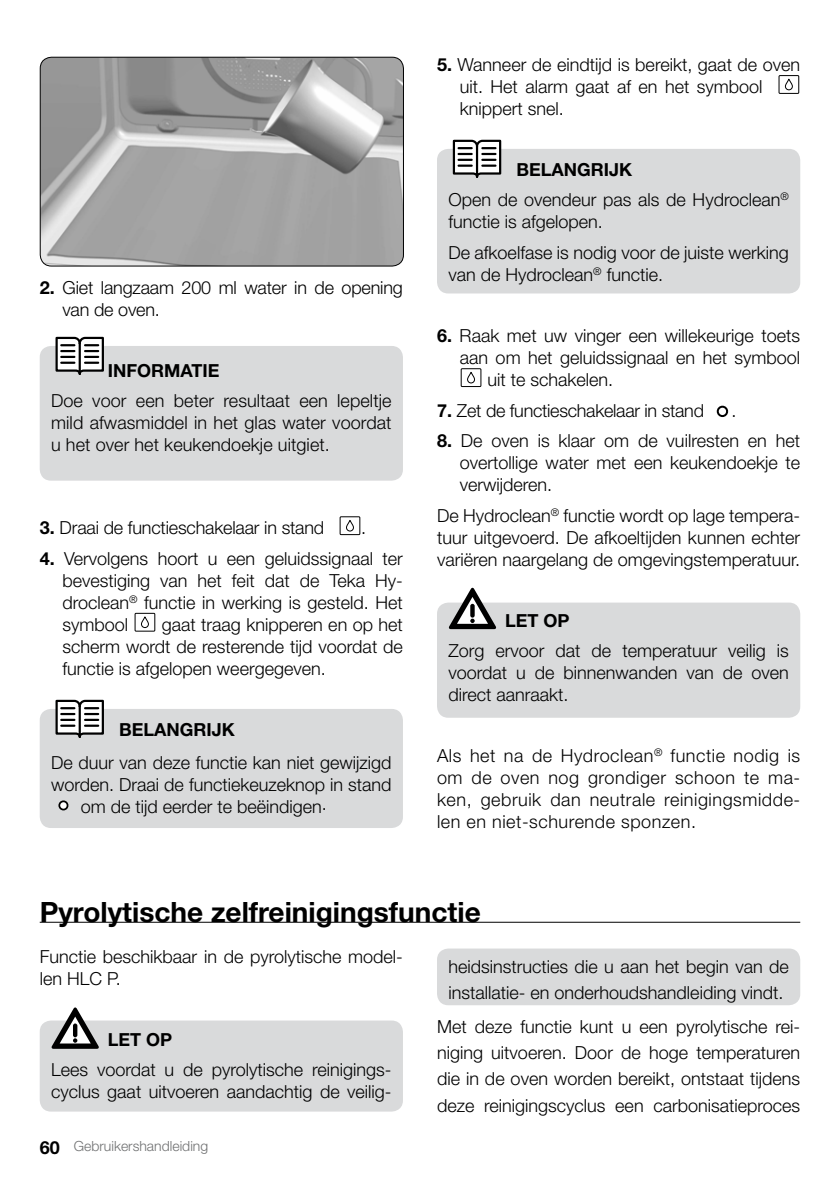
<style>
.page{position:relative;width:840px;height:1191px;background:#fff}
.page>*{position:absolute;margin:0;border:0;box-sizing:border-box;transform-origin:0 0}
.t1{font:700 28px "Helvetica Neue";color:#000}
.t2{font:300 18px/22px "Helvetica Neue";color:#000;text-align:justify}
.t3{font:700 18px "Helvetica Neue";color:#000}
.t4{font:300 14px "Helvetica Neue";color:#707172}
.s1{font-weight:700}
.s2{font-weight:700;font-size:18px;color:#000}
</style>
<div class="page">
<div style="left:40px;top:346px;width:363px;height:134px;background:#d9dadb;border-radius:11px"></div>
<div style="left:40px;top:1020px;width:363px;height:91px;background:#d9dadb;border-radius:11px"></div>
<div style="left:437px;top:948px;width:362px;height:57px;background:#d9dadb;border-radius:11px"></div>
<svg style="left:51px;top:1007px;width:48px;height:41px"></svg>
<hr style="left:40px;top:921px;width:759px;height:1px;background:#000">
<div style="left:437px;top:602px;width:362px;height:115px;background:#d9dadb;border-radius:11px"></div>
<svg style="left:448px;top:587px;width:48px;height:42px"></svg>
<div style="left:437px;top:149px;width:362px;height:144px;background:#d9dadb;border-radius:11px"></div>
<svg style="left:452px;top:139px;width:50px;height:39px"></svg>
<hr style="left:475px;top:146px;width:3px;height:31px;background:#000">
<div style="left:40px;top:709px;width:363px;height:119px;background:#d9dadb;border-radius:11px"></div>
<svg style="left:55px;top:699px;width:49px;height:39px"></svg>
<hr style="left:79px;top:706px;width:2px;height:31px;background:#000">
<div style="left:339px;top:516px;width:21px;height:19px;border:1px solid #000"></div>
<div style="left:346px;top:520px;width:8px;height:11px;border:1px solid #000;border-radius:3px"></div>
<div style="left:134px;top:613px;width:21px;height:18px;border:1px solid #000"></div>
<div style="left:141px;top:616px;width:8px;height:12px;border:1px solid #000;border-radius:3px"></div>
<div style="left:58px;top:800px;width:10px;height:10px;background:#fff;border:2px solid #000;border-radius:50%"></div>
<div style="left:778px;top:75px;width:20px;height:19px;border:1px solid #000"></div>
<div style="left:784px;top:79px;width:8px;height:11px;border:1px solid #000;border-radius:3px"></div>
<div style="left:460px;top:368px;width:21px;height:19px;border:1px solid #000"></div>
<div style="left:467px;top:372px;width:8px;height:11px;border:1px solid #000;border-radius:3px"></div>
<div style="left:716px;top:406px;width:11px;height:11px;background:#fff;border:2px solid #000;border-radius:50%"></div>
<svg style="left:55px;top:336px;width:49px;height:39px"></svg>
<hr style="left:79px;top:343px;width:2px;height:31px;background:#000">
<img style="left:40px;top:57px;width:363px;height:209px">
<div style="left:40px;top:57px;width:364px;height:209px;border:1px solid #000;border-radius:11px"></div>
<p class="t2" style="left:62px;top:276px;width:342px;text-indent:-23px"><span class="s1">2.</span> Giet langzaam 200 ml water in de opening van de oven.</p>
<p class="t3" style="left:108px;top:359px;width:113px">INFoRMaTIE</p>
<p class="t2" style="left:51px;top:389px;width:342px">Doe voor een beter resultaat een lepeltje mild afwasmiddel in het glas water voordat u het over het keukendoekje uitgiet.</p>
<p class="t2" style="left:40px;top:516px;width:286px"><span class="s1">3.</span> Draai de functieschakelaar in stand</p>
<p class="t2" style="left:361px;top:516px;width:7px">.</p>
<p class="t2" style="left:62px;top:547px;width:342px;text-indent:-23px"><span class="s1">4.</span> Vervolgens hoort u een geluidssignaal ter bevestiging van het feit dat de Teka Hy&shy;droclean<sup>®</sup> functie in werking is gesteld. Het symbool</p>
<p class="t2" style="left:62px;top:613px;width:342px;text-indent:99px">gaat traag knipperen en op het scherm wordt de resterende tijd voordat de functie is afgelopen weergegeven.</p>
<p class="t3" style="left:119px;top:718px;width:117px">BElaNGRIJK</p>
<p class="t2" style="left:51px;top:751px;width:342px">De duur van deze functie kan niet gewijzigd</p>
<p class="t2" style="left:51px;top:773px;width:342px">worden. Draai de functiekeuzeknop in stand</p>
<p class="t2" style="left:81px;top:795px;width:247px">om de tijd eerder te beëindigen.</p>
<p class="t2" style="left:459px;top:53px;width:342px;text-align:left;text-indent:-23px"><span class="s1">5.</span> Wanneer de eindtijd is bereikt, gaat de oven uit. Het alarm gaat af en het symbool knippert snel.</p>
<p class="t2" style="left:448px;top:154px;width:342px;line-height:30.6px;text-indent:68px"><span class="s1">BElaNGRIJK<br></span>Open de ovendeur pas als de Hydroclean<sup>®</sup></p>
<p class="t2" style="left:448px;top:206px;width:342px;line-height:30.6px">functie is afgelopen.<br>De afkoelfase is nodig voor de juiste werking</p>
<p class="t2" style="left:448px;top:263px;width:216px">van de Hydroclean<sup>®</sup> functie.</p>
<p class="t2" style="left:437px;top:324px;width:364px"><span class="s1">6.</span> Raak met uw vinger een willekeurige toets</p>
<p class="t2" style="left:459px;top:346px;width:342px">aan om het geluidssignaal en het symbool</p>
<p class="t2" style="left:487px;top:368px;width:127px">uit te schakelen.</p>
<p class="t2" style="left:437px;top:399px;width:268px"><span class="s1">7.</span> Zet de functieschakelaar in stand</p>
<p class="t2" style="left:731px;top:399px;width:7px">.</p>
<p class="t2" style="left:459px;top:429px;width:342px;text-indent:-23px"><span class="s1">8.</span> De oven is klaar om de vuilresten en het overtollige water met een keukendoekje te verwijderen.</p>
<p class="t2" style="left:437px;top:504px;width:364px">De Hydroclean<sup>®</sup> functie wordt op lage tempera&shy;tuur uitgevoerd. De afkoeltijden kunnen echter variëren naargelang de omgevingstemperatuur.</p>
<p class="t3" style="left:505px;top:609px;width:66px">lET op</p>
<p class="t2" style="left:448px;top:639px;width:342px">Zorg ervoor dat de temperatuur veilig is voordat u de binnenwanden van de oven direct aanraakt.</p>
<p class="t2" style="left:437px;top:744px;width:364px">Als het na de Hydroclean<sup>®</sup> functie nodig is om de oven nog grondiger schoon te ma&shy;ken, gebruik dan neutrale reinigingsmidde&shy;len en niet-schurende sponzen.</p>
<h1 class="t1" style="left:40px;top:894px;width:442px">pyrolytische zelfreinigingsfunctie</h1>
<p class="t2" style="left:40px;top:945px;width:364px">Functie beschikbaar in de pyrolytische model&shy;len HLC P.</p>
<p class="t2" style="left:448px;top:953px;width:342px;line-height:26px">heidsinstructies die u aan het begin van de installatie- en onderhoudshandleiding vindt.</p>
<p class="t2" style="left:437px;top:1013px;width:364px;line-height:26px">Met deze functie kunt u een pyrolytische rei&shy;niging uitvoeren. Door de hoge temperaturen die in de oven worden bereikt, ontstaat tijdens deze reinigingscyclus een carbonisatieproces</p>
<p class="t3" style="left:108px;top:1028px;width:66px">lET op</p>
<p class="t2" style="left:51px;top:1058px;width:342px">Lees voordat u de pyrolytische reinigings&shy;cyclus gaat uitvoeren aandachtig de veilig-</p>
<p class="t4" style="left:40px;top:1137px;width:170px"><span class="s2">60</span> Gebruikershandleiding</p>
</div>
